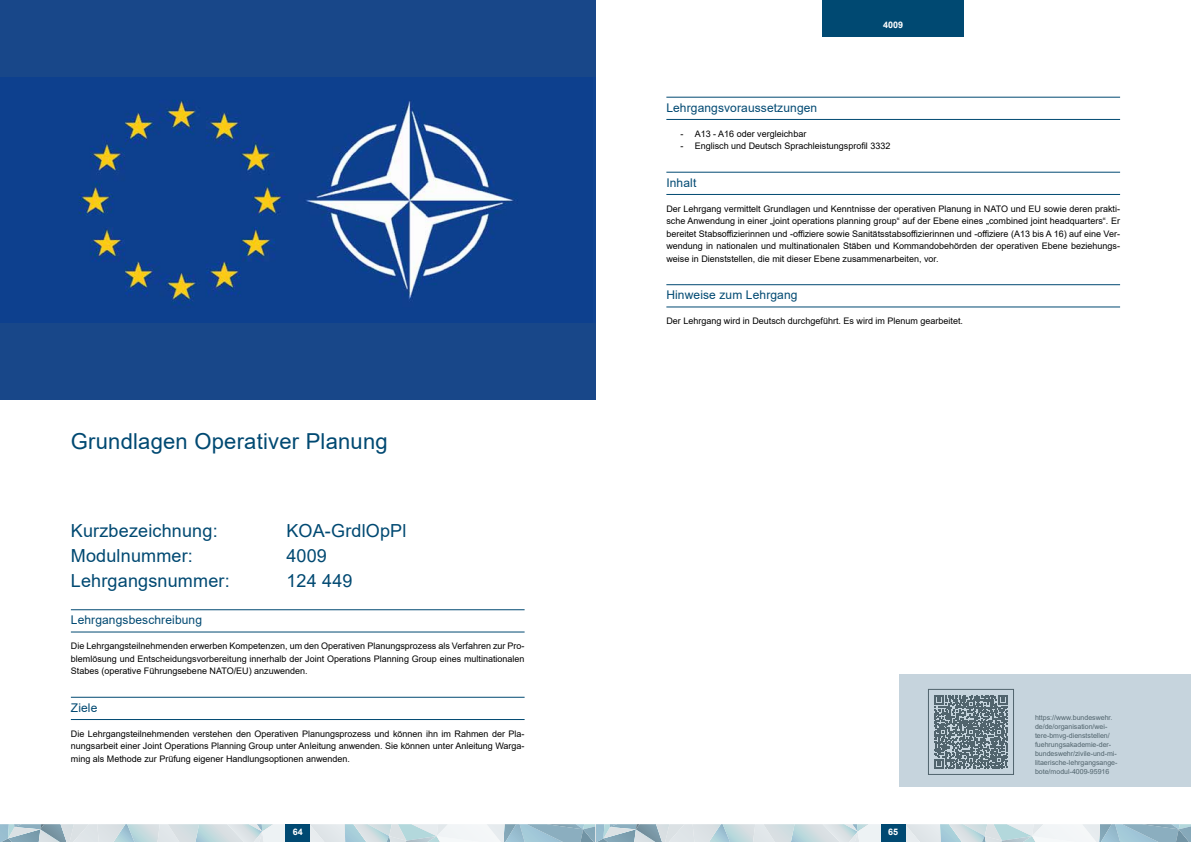
<style>
.page{position:relative;width:1191px;height:842px;background:#fff}
.page>*{position:absolute;margin:0;border:0;box-sizing:border-box;transform-origin:0 0}
.t1{font:22px "Arial";letter-spacing:.01em;color:#004972}
.t2{font:18px "Arial";letter-spacing:.01em;color:#004972}
.t3{font:12px "Arial";letter-spacing:.01em;color:#004972}
.t4{font:9px/12.5px "Arial";color:#000;text-align:justify}
.t5{font:700 9px "Arial";color:#fff}
.t6{font:7px/9px "Arial";color:#51646d}
</style>
<div class="page">
<div style="left:0;top:0;width:595px;height:399px;background:#184789"></div>
<img style="left:0;top:77px;width:593px;height:245px">
<div style="left:899px;top:674px;width:292px;height:113px;background:#c6d4dd"></div>
<svg style="left:595px;top:824px;width:596px;height:18px;background:#bdd0d9"></svg>
<svg style="left:0;top:824px;width:595px;height:18px;background:#c5d6dd"></svg>
<div style="left:286px;top:824px;width:24px;height:18px;background:#004972"></div>
<hr style="left:71px;top:609px;width:453px;height:1px;background:#004972">
<hr style="left:71px;top:631px;width:453px;height:1px;background:#004972">
<hr style="left:71px;top:697px;width:453px;height:1px;background:#004972">
<hr style="left:71px;top:719px;width:453px;height:1px;background:#004972">
<div style="left:822px;top:0;width:142px;height:37px;background:#004972"></div>
<hr style="left:666px;top:97px;width:454px;height:1px;background:#004972">
<hr style="left:666px;top:119px;width:454px;height:1px;background:#004972">
<hr style="left:666px;top:172px;width:454px;height:1px;background:#004972">
<hr style="left:666px;top:194px;width:454px;height:1px;background:#004972">
<hr style="left:666px;top:284px;width:454px;height:1px;background:#004972">
<hr style="left:666px;top:306px;width:454px;height:1px;background:#004972">
<svg style="left:934px;top:695px;width:74px;height:74px"></svg>
<div style="left:928px;top:689px;width:85px;height:85px;border:1px solid #51646d"></div>
<p class="t5" style="left:883px;top:19px;width:22px">4009</p>
<h1 class="t1" style="left:71px;top:426px;width:318px">Grundlagen Operativer Planung</h1>
<h2 class="t2" style="left:71px;top:518px;width:148px">Kurzbezeichnung:</h2>
<h2 class="t2" style="left:286px;top:518px;width:122px">KOA-GrdlOpPl</h2>
<h2 class="t2" style="left:71px;top:543px;width:124px">Modulnummer:</h2>
<h2 class="t2" style="left:286px;top:543px;width:42px">4009</h2>
<h2 class="t2" style="left:71px;top:568px;width:160px">Lehrgangsnummer:</h2>
<h2 class="t2" style="left:286px;top:568px;width:68px">124 449</h2>
<h3 class="t3" style="left:71px;top:612px;width:133px">Lehrgangsbeschreibung</h3>
<p class="t4" style="left:71px;top:640px;width:455px">Die Lehrgangsteilnehmenden erwerben Kompetenzen, um den Operativen Planungsprozess als Verfahren zur Pro&shy;blemlösung und Entscheidungsvorbereitung innerhalb der Joint Operations Planning Group eines multinationalen Stabes (operative Führungsebene NATO/EU) anzuwenden.</p>
<h3 class="t3" style="left:71px;top:699px;width:28px">Ziele</h3>
<p class="t4" style="left:71px;top:727px;width:455px">Die Lehrgangsteilnehmenden verstehen den Operativen Planungsprozess und können ihn im Rahmen der Pla&shy;nungsarbeit einer Joint Operations Planning Group unter Anleitung anwenden. Sie können unter Anleitung Warga&shy;ming als Methode zur Prüfung eigener Handlungsoptionen anwenden.</p>
<h3 class="t3" style="left:666px;top:99px;width:152px">Lehrgangsvoraussetzungen</h3>
<p class="t4" style="left:680px;top:127px;width:127px">- A13 - A16 oder vergleichbar</p>
<p class="t4" style="left:680px;top:140px;width:211px">- Englisch und Deutsch Sprachleistungsprofil 3332</p>
<h3 class="t3" style="left:666px;top:174px;width:31px">Inhalt</h3>
<p class="t4" style="left:666px;top:202px;width:455px">Der Lehrgang vermittelt Grundlagen und Kenntnisse der operativen Planung in NATO und EU sowie deren prakti&shy;sche Anwendung in einer „joint operations planning group“ auf der Ebene eines „combined joint headquarters“. Er bereitet Stabsoffizierinnen und -offiziere sowie Sanitätsstabsoffizierinnen und -offiziere (A13 bis A 16) auf eine Ver&shy;wendung in nationalen und multinationalen Stäben und Kommandobehörden der operativen Ebene beziehungs&shy;weise in Dienststellen, die mit dieser Ebene zusammenarbeiten, vor.</p>
<h3 class="t3" style="left:666px;top:287px;width:133px">Hinweise zum Lehrgang</h3>
<p class="t4" style="left:666px;top:315px;width:298px">Der Lehrgang wird in Deutsch durchgeführt. Es wird im Plenum gearbeitet.</p>
<p class="t6" style="left:1035px;top:713px;width:84px">https://www.bundeswehr. de/de/organisation/wei&shy;tere-bmvg-dienststellen/ fuehrungsakademie-der&shy;bundeswehr/zivile-und-mi&shy;litaerische-lehrgangsange&shy;bote/modul-4009-95916</p>
<p class="t5" style="left:293px;top:825px;width:12px">64</p>
<p class="t5" style="left:888px;top:825px;width:12px">65</p>
</div>
